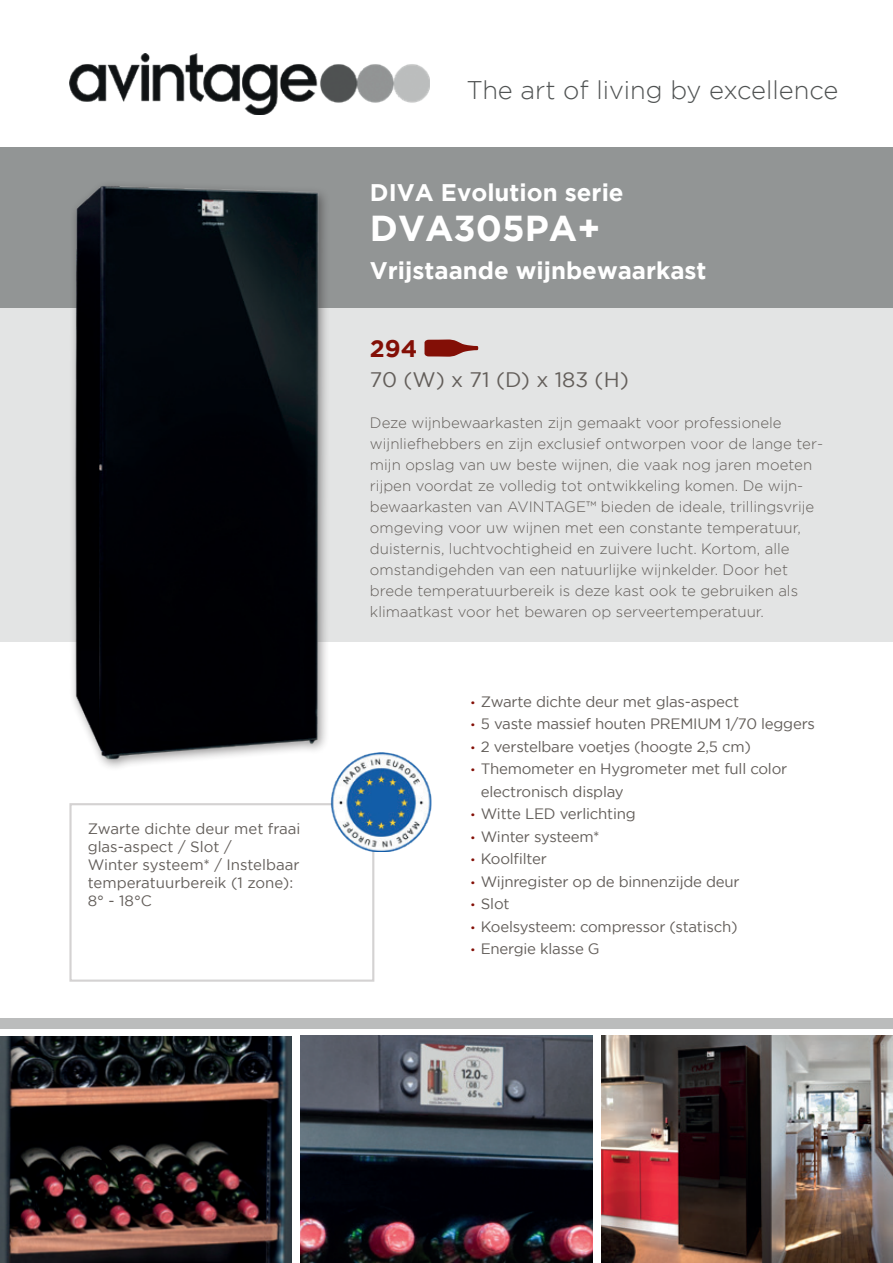
<style>
.page{position:relative;width:893px;height:1263px;background:#fff}
.page>*{position:absolute;margin:0;border:0;box-sizing:border-box;transform-origin:0 0}
.t1{font:700 36px "Gotham";color:#fff}
.t2{font:300 25.5px "Gotham";color:#4f5252}
.t3{font:700 24px "Gotham";color:#fff}
.t4{font:700 24px "Gotham";color:#830f06}
.t5{font:21px "Gotham";color:#635e5a}
.t6{font:300 15px/21px "Gotham";color:#635e5a}
.t7{font:15px/18px "Gotham";letter-spacing:-.015em;color:#635e5a}
.s1{font-weight:300;font-size:12px;color:#830f06}
</style>
<div class="page">
<div style="left:0;top:296px;width:893px;height:346px;background:#e3e4e4"></div>
<img style="left:0;top:1036px;width:292px;height:227px">
<img style="left:69px;top:53px;width:360px;height:61px">
<img style="left:300px;top:1035px;width:292px;height:228px">
<div style="left:0;top:148px;width:893px;height:160px;background:#929595"></div>
<div style="left:69px;top:179px;width:262px;height:592px;background:#231f20;opacity:.5"></div>
<img style="left:73px;top:181px;width:248px;height:584px">
<div style="left:69px;top:803px;width:305px;height:179px;border:2px solid #d4d2d2"></div>
<div style="left:0;top:1018px;width:893px;height:11px;background:#bbbcbc"></div>
<svg style="left:424px;top:339px;width:54px;height:18px"></svg>
<img style="left:601px;top:1035px;width:292px;height:228px">
<img style="left:328px;top:752px;width:104px;height:100px">
<p class="t7" style="left:88px;top:819px;width:214px">Zwarte dichte deur met fraai glas-aspect / Slot /<br>Winter systeem* / Instelbaar temperatuurbereik (1 zone):<br>8° - 18°C</p>
<h2 class="t2" style="left:466px;top:76px;width:374px">The art of living by excellence</h2>
<h3 class="t3" style="left:370px;top:178px;width:255px">DIVA Evolution serie</h3>
<h1 class="t1" style="left:370px;top:207px;width:232px">DVA305PA+</h1>
<h3 class="t3" style="left:370px;top:256px;width:338px">Vrijstaande wijnbewaarkast</h3>
<h3 class="t4" style="left:370px;top:334px;width:49px">294</h3>
<h3 class="t5" style="left:370px;top:368px;width:260px">70 (W) x 71 (D) x 183 (H)</h3>
<p class="t6" style="left:370px;top:412px;width:455px">Deze wijnbewaarkasten zijn gemaakt voor professionele wijnliefhebbers en zijn exclusief ontworpen voor de lange ter&shy;mijn opslag van uw beste wijnen, die vaak nog jaren moeten rijpen voordat ze volledig tot ontwikkeling komen. De wijn&shy;bewaarkasten van AVINTAGE™ bieden de ideale, trillingsvrije omgeving voor uw wijnen met een constante temperatuur, duisternis, luchtvochtigheid en zuivere lucht. Kortom, alle omstandigehden van een natuurlijke wijnkelder. Door het brede temperatuurbereik is deze kast ook te gebruiken als klimaatkast voor het bewaren op serveertemperatuur.</p>
<p class="t7" style="left:470px;top:692px;width:270px"><span class="s1">•</span> Zwarte dichte deur met glas-aspect</p>
<p class="t7" style="left:470px;top:714px;width:346px"><span class="s1">•</span> 5 vaste massief houten PREMIUM 1/70 leggers</p>
<p class="t7" style="left:470px;top:737px;width:282px"><span class="s1">•</span> 2 verstelbare voetjes (hoogte 2,5 cm)</p>
<p class="t7" style="left:481px;top:757px;width:308px;line-height:22.5px;text-indent:-10px"><span class="s1">•</span> Themometer en Hygrometer met full color electronisch display</p>
<p class="t7" style="left:470px;top:804px;width:167px"><span class="s1">•</span> Witte LED verlichting</p>
<p class="t7" style="left:470px;top:827px;width:131px"><span class="s1">•</span> Winter systeem*</p>
<p class="t7" style="left:470px;top:849px;width:78px"><span class="s1">•</span> Koolfilter</p>
<p class="t7" style="left:470px;top:872px;width:271px"><span class="s1">•</span> Wijnregister op de binnenzijde deur</p>
<p class="t7" style="left:470px;top:894px;width:41px"><span class="s1">•</span> Slot</p>
<p class="t7" style="left:470px;top:917px;width:269px"><span class="s1">•</span> Koelsysteem: compressor (statisch)</p>
<p class="t7" style="left:470px;top:939px;width:131px"><span class="s1">•</span> Energie klasse G</p>
</div>
